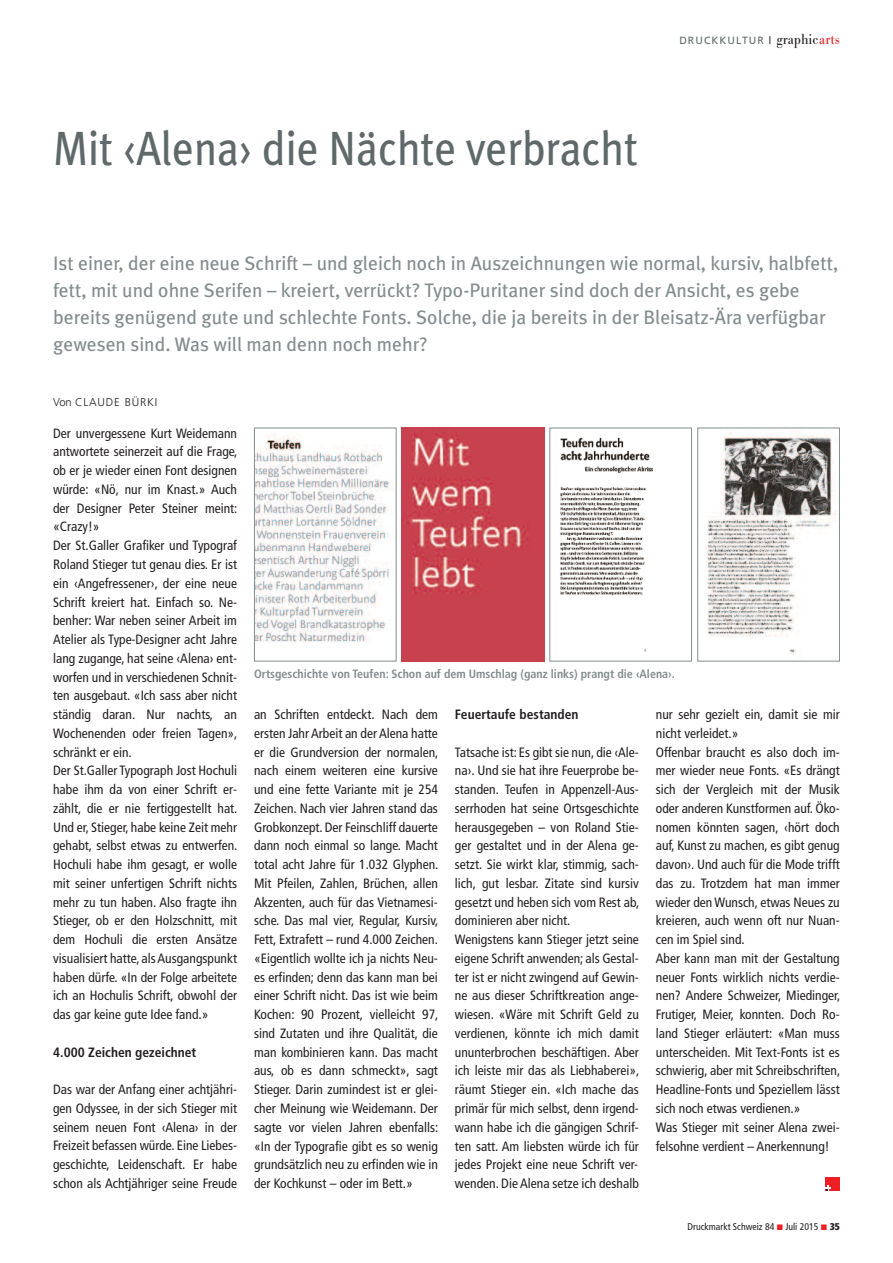
<style>
.page{position:relative;width:893px;height:1263px;background:#fff}
.page>*{position:absolute;margin:0;border:0;box-sizing:border-box;transform-origin:0 0}
.t1{font:48px "Meta Plus";color:#60696a;scale:.9 1}
.t2{font:19.5px/27px "Meta Plus";color:#838c8e}
.t3{font:condensed 13.5px/18.8px "Frutiger";color:#231f20}
.t4{font:700 condensed 13.5px "Frutiger";color:#231f20}
.t5{font:700 condensed 12px "Frutiger";color:#838c8e}
.t6{font:300 11.25px "Frutiger";letter-spacing:.075em;color:#231f20}
.t7{font:10.5px "Frutiger";letter-spacing:.1em;color:#60696a}
.t8{font:condensed 9.75px "Frutiger";color:#231f20}
.s1{color:#231f20}
.s2{font-family:"Bodoni Nr 1 SB";font-size:15px;color:#231f20}
.s3{font-family:"Bodoni Nr 1 SB";font-size:15px;color:#ee1e24}
.s4{font-weight:900}
</style>
<div class="page">
<div style="left:826px;top:1177px;width:14px;height:14px;background:#ee1e24"></div>
<svg style="left:826px;top:1185px;width:5px;height:6px"></svg>
<img style="left:402px;top:428px;width:142px;height:233px">
<img style="left:256px;top:434px;width:137px;height:209px">
<div style="left:254px;top:428px;width:142px;height:233px;border:1px solid #838c8e"></div>
<img style="left:560px;top:437px;width:93px;height:215px">
<div style="left:549px;top:428px;width:143px;height:233px;border:1px solid #838c8e"></div>
<img style="left:707px;top:431px;width:130px;height:223px">
<div style="left:697px;top:428px;width:143px;height:233px;border:1px solid #838c8e"></div>
<h1 class="t1" style="left:53px;top:121px;width:651px">Mit ‹Alena› die Nächte verbracht</h1>
<p class="t7" style="left:679px;top:36px;width:162px">DRUCKKULTUR <span class="s1">|</span> <span class="s2">graphic</span><span class="s3">arts</span></p>
<p class="t2" style="left:53px;top:250px;width:786px">Ist einer, der eine neue Schrift – und gleich noch in Auszeichnungen wie normal, kursiv, halbfett, fett, mit und ohne Serifen – kreiert, verrückt? Typo-Puritaner sind doch der Ansicht, es gebe bereits genügend gute und schlechte Fonts. Solche, die ja bereits in der Bleisatz-Ära verfügbar gewesen sind. Was will man denn noch mehr?</p>
<p class="t6" style="left:53px;top:398px;width:106px">Von CLAUDE BÜRKI</p>
<p class="t3" style="left:53px;top:425px;width:186px">Der unvergessene Kurt Weidemann antwortete seinerzeit auf die Frage, ob er je wieder einen Font designen würde: «Nö, nur im Knast.» Auch der Designer Peter Steiner meint: «Crazy!»<br>Der St.Galler Grafiker und Typograf Roland Stieger tut genau dies. Er ist ein ‹Angefressener›, der eine neue Schrift kreiert hat. Einfach so. Ne&shy;benher: War neben seiner Arbeit im Atelier als Type-Designer acht Jahre lang zugange, hat seine ‹Alena› ent&shy;worfen und in verschiedenen Schnit&shy;ten ausgebaut. «Ich sass aber nicht ständig daran. Nur nachts, an Wochenenden oder freien Tagen», schränkt er ein.<br>Der St.Galler Typograph Jost Hochuli habe ihm da von einer Schrift er&shy;zählt, die er nie fertiggestellt hat.<br>Und er, Stieger, habe keine Zeit mehr gehabt, selbst etwas zu entwerfen.<br>Hochuli habe ihm gesagt, er wolle mit seiner unfertigen Schrift nichts mehr zu tun haben. Also fragte ihn Stieger, ob er den Holzschnitt, mit dem Hochuli die ersten Ansätze visualisiert hatte, alsAusgangspunkt haben dürfe. «In der Folge arbeitete ich an Hochulis Schrift, obwohl der das gar keine gute Idee fand.»</p>
<p class="t4" style="left:53px;top:1046px;width:145px">4.000 Zeichen gezeichnet</p>
<p class="t3" style="left:53px;top:1081px;width:185px;text-align:justify">Das war der Anfang einer achtjähri&shy;gen Odyssee, in der sich Stieger mit seinem neuen Font ‹Alena› in der Freizeit befassen würde. Eine Liebes&shy;geschichte, Leidenschaft. Er habe schon als Achtjähriger seine Freude</p>
<p class="t5" style="left:254px;top:669px;width:422px">Ortsgeschichte von Teufen: Schon auf dem Umschlag (ganz links) prangt die ‹Alena›.</p>
<p class="t3" style="left:254px;top:706px;width:186px;text-align:justify">an Schriften entdeckt. Nach dem ersten Jahr Arbeit an der Alena hatte er die Grundversion der normalen, nach einem weiteren eine kursive und eine fette Variante mit je 254<br>Zeichen. Nach vier Jahren stand das Grobkonzept. Der Feinschliff dauerte dann noch einmal so lange. Macht total acht Jahre für 1.032 Glyphen.<br>Mit Pfeilen, Zahlen, Brüchen, allen Akzenten, auch für das Vietnamesi&shy;sche. Das mal vier, Regular, Kursiv, Fett, Extrafett – rund 4.000 Zeichen. «Eigentlich wollte ich ja nichts Neu&shy;es erfinden; denn das kann man bei einer Schrift nicht. Das ist wie beim Kochen: 90 Prozent, vielleicht 97, sind Zutaten und ihre Qualität, die man kombinieren kann. Das macht aus, ob es dann schmeckt», sagt Stieger. Darin zumindest ist er glei&shy;cher Meinung wie Weidemann. Der sagte vor vielen Jahren ebenfalls: «In der Typografie gibt es so wenig grundsätzlich neu zu erfinden wie in der Kochkunst – oder im Bett.»</p>
<p class="t4" style="left:455px;top:709px;width:125px">Feuertaufe bestanden</p>
<p class="t3" style="left:455px;top:744px;width:186px">Tatsache ist: Es gibt sie nun, die ‹Ale&shy;na›. Und sie hat ihre Feuerprobe be&shy;standen. Teufen in Appenzell-Aus&shy;serrhoden hat seine Ortsgeschichte herausgegeben – von Roland Stie&shy;ger gestaltet und in der Alena ge&shy;setzt. Sie wirkt klar, stimmig, sach&shy;lich, gut lesbar. Zitate sind kursiv gesetzt und heben sich vom Rest ab, dominieren aber nicht.<br>Wenigstens kann Stieger jetzt seine eigene Schrift anwenden; als Gestal&shy;ter ist er nicht zwingend auf Gewin&shy;ne aus dieser Schriftkreation ange&shy;wiesen. «Wäre mit Schrift Geld zu verdienen, könnte ich mich damit ununterbrochen beschäftigen. Aber ich leiste mir das als Liebhaberei», räumt Stieger ein. «Ich mache das primär für mich selbst, denn irgend&shy;wann habe ich die gängigen Schrif&shy;ten satt. Am liebsten würde ich für jedes Projekt eine neue Schrift ver&shy;wenden. Die Alena setze ich deshalb</p>
<p class="t3" style="left:656px;top:706px;width:186px">nur sehr gezielt ein, damit sie mir nicht verleidet.»<br>Offenbar braucht es also doch im&shy;mer wieder neue Fonts. «Es drängt sich der Vergleich mit der Musik oder anderen Kunstformen auf. Öko&shy;nomen könnten sagen, ‹hört doch auf, Kunst zu machen, es gibt genug davon›. Und auch für die Mode trifft das zu. Trotzdem hat man immer wieder den Wunsch, etwas Neues zu kreieren, auch wenn oft nur Nuan&shy;cen im Spiel sind.<br>Aber kann man mit der Gestaltung neuer Fonts wirklich nichts verdie&shy;nen? Andere Schweizer, Miedinger,<br>Frutiger, Meier, konnten. Doch Ro&shy;land Stieger erläutert: «Man muss unterscheiden. Mit Text-Fonts ist es schwierig, aber mit Schreibschriften,<br>Headline-Fonts und Speziellem lässt sich noch etwas verdienen.»<br>Was Stieger mit seiner Alena zwei&shy;felsohne verdient – Anerkennung!</p>
<p class="t8" style="left:688px;top:1222px;width:154px">Druckmarkt Schweiz 84 Juli 2015 <span class="s4">35</span></p>
</div>
